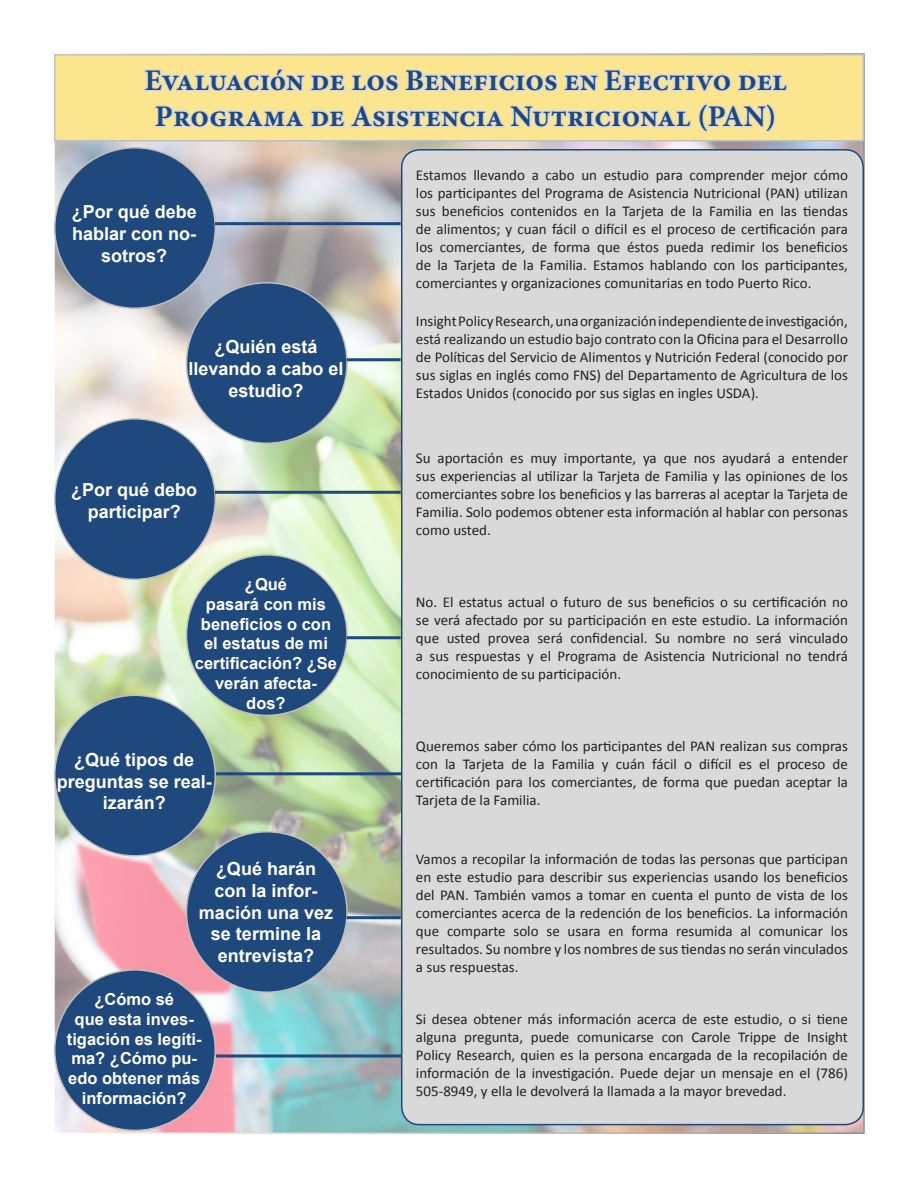
<style>
.page{position:relative;width:918px;height:1188px;background:#fff}
.page>*{position:absolute;margin:0;border:0;box-sizing:border-box;transform-origin:0 0}
.t1{font:700 30px/36px "Minion Pro";color:#1f497d;text-align:center}
.t2{font:700 18px/21.6px "Arial";color:#fff;text-align:center}
.t3{font:700 16.5px/19.8px "Arial";color:#fff;text-align:center}
.t4{font:15px/18px "Calibri";color:#231f20;text-align:justify}
</style>
<div class="page">
<img style="left:56px;top:141px;width:806px;height:990px">
<div style="left:402px;top:150px;width:461px;height:975px;background:#d9d9d9;border-radius:18px"></div>
<div style="left:55px;top:55px;width:808px;height:86px;background:#fbe68f"></div>
<svg style="left:142px;top:53px;width:648px;height:504px"></svg>
<div style="left:54px;top:54px;width:810px;height:87px;border:2px solid #bfbfbf"></div>
<div style="left:55px;top:148px;width:160px;height:160px;background:#1f497d;border-radius:50%"></div>
<div style="left:187px;top:283px;width:160px;height:160px;background:#1f497d;border-radius:50%"></div>
<div style="left:55px;top:419px;width:160px;height:160px;background:#1f497d;border-radius:50%"></div>
<div style="left:187px;top:555px;width:160px;height:160px;background:#1f497d;border-radius:50%"></div>
<div style="left:55px;top:695px;width:160px;height:161px;background:#1f497d;border-radius:50%"></div>
<div style="left:187px;top:832px;width:160px;height:160px;background:#1f497d;border-radius:50%"></div>
<div style="left:55px;top:970px;width:160px;height:160px;background:#1f497d;border-radius:50%"></div>
<hr style="left:215px;top:222px;width:186px;height:3px;background:#1f497d">
<hr style="left:347px;top:358px;width:54px;height:3px;background:#1f497d">
<hr style="left:215px;top:491px;width:186px;height:3px;background:#1f497d">
<hr style="left:347px;top:636px;width:54px;height:3px;background:#1f497d">
<hr style="left:216px;top:772px;width:186px;height:3px;background:#1f497d">
<hr style="left:347px;top:916px;width:54px;height:3px;background:#1f497d">
<svg style="left:216px;top:1054px;width:186px;height:4px"></svg>
<h1 class="t1" style="left:144px;top:62px;width:644px">Evaluación de los Beneficios en Efectivo del<br>Programa de Asistencia Nutricional (PAN)</h1>
<p class="t2" style="left:72px;top:202px;width:127px">¿Por qué debe hablar con no&shy;sotros?</p>
<p class="t2" style="left:188px;top:337px;width:157px">¿Quién está llevando a cabo el estudio?</p>
<p class="t2" style="left:71px;top:480px;width:128px">¿Por qué debo participar?</p>
<p class="t3" style="left:195px;top:575px;width:144px">¿Qué<br>pasará con mis beneficios o con el estatus de mi certificación? ¿Se verán afecta&shy;dos?</p>
<p class="t2" style="left:57px;top:750px;width:157px">¿Qué tipos de preguntas se real&shy;izarán?</p>
<p class="t2" style="left:199px;top:859px;width:136px">¿Qué harán con la infor&shy;mación una vez se termine la entrevista?</p>
<p class="t3" style="left:67px;top:990px;width:136px">¿Cómo sé<br>que esta inves&shy;tigación es legíti&shy;ma? ¿Cómo pu&shy;edo obtener más información?</p>
<p class="t4" style="left:416px;top:165px;width:433px">Estamos llevando a cabo un estudio para comprender mejor cómo los participantes del Programa de Asistencia Nutricional (PAN) utilizan sus beneficios contenidos en la Tarjeta de la Familia en las tiendas de alimentos; y cuan fácil o difícil es el proceso de certificación para los comerciantes, de forma que éstos pueda redimir los beneficios de la Tarjeta de la Familia. Estamos hablando con los participantes, comerciantes y organizaciones comunitarias en todo Puerto Rico.</p>
<p class="t4" style="left:416px;top:312px;width:433px">Insight Policy Research, una organización independiente de investigación, está realizando un estudio bajo contrato con la Oficina para el Desarrollo de Políticas del Servicio de Alimentos y Nutrición Federal (conocido por sus siglas en inglés como FNS) del Departamento de Agricultura de los Estados Unidos (conocido por sus siglas en ingles USDA).</p>
<p class="t4" style="left:416px;top:449px;width:433px">Su aportación es muy importante, ya que nos ayudará a entender sus experiencias al utilizar la Tarjeta de Familia y las opiniones de los comerciantes sobre los beneficios y las barreras al aceptar la Tarjeta de Familia. Solo podemos obtener esta información al hablar con personas como usted.</p>
<p class="t4" style="left:416px;top:593px;width:434px">No. El estatus actual o futuro de sus beneficios o su certificación no se verá afectado por su participación en este estudio. La información que usted provea será confidencial. Su nombre no será vinculado a sus respuestas y el Programa de Asistencia Nutricional no tendrá conocimiento de su participación.</p>
<p class="t4" style="left:416px;top:737px;width:434px">Queremos saber cómo los participantes del PAN realizan sus compras con la Tarjeta de la Familia y cuán fácil o difícil es el proceso de certificación para los comerciantes, de forma que puedan aceptar la Tarjeta de la Familia.</p>
<p class="t4" style="left:416px;top:849px;width:433px">Vamos a recopilar la información de todas las personas que participan en este estudio para describir sus experiencias usando los beneficios del PAN. También vamos a tomar en cuenta el punto de vista de los comerciantes acerca de la redención de los beneficios. La información que comparte solo se usara en forma resumida al comunicar los resultados. Su nombre y los nombres de sus tiendas no serán vinculados a sus respuestas.</p>
<p class="t4" style="left:416px;top:1009px;width:434px">Si desea obtener más información acerca de este estudio, o si tiene alguna pregunta, puede comunicarse con Carole Trippe de Insight Policy Research, quien es la persona encargada de la recopilación de información de la investigación. Puede dejar un mensaje en el (786)<br>505-8949, y ella le devolverá la llamada a la mayor brevedad.</p>
</div>
